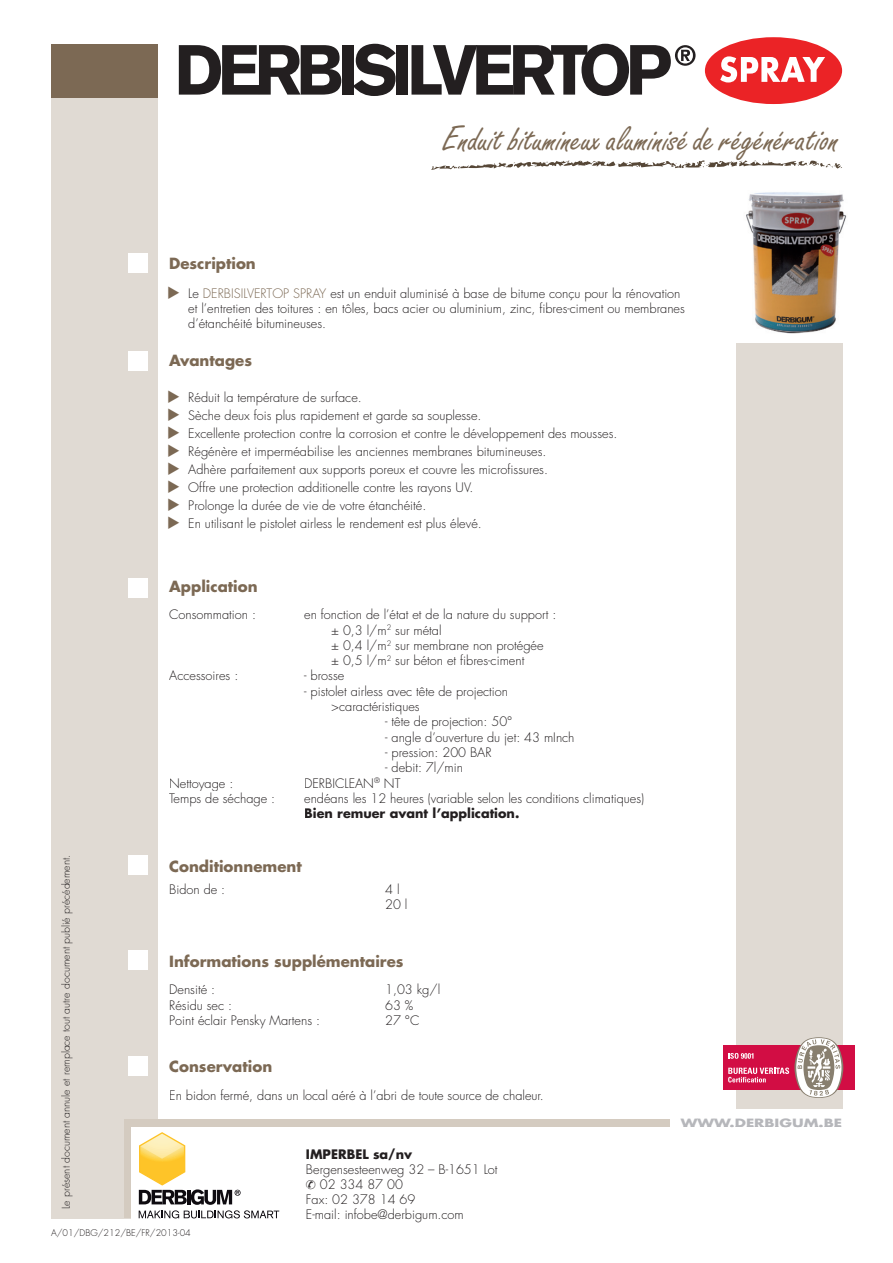
<style>
.page{position:relative;width:893px;height:1263px;background:#fff}
.page>*{position:absolute;margin:0;border:0;box-sizing:border-box;transform-origin:0 0}
.t1{font:36px "Freestyle Script";color:#7c6954}
.t2{font:700 15px "Futura";color:#7c6954}
.t3{font:300 12.75px/15.3px "Futura";color:#231f20}
.t4{font:700 12.75px "Futura";color:#231f20}
.t5{font:700 11.1px "Futura";color:#b6b7bb;scale:1.35 1}
.t6{font:300 10.5px "Futura";color:#231f20}
.t7{font:300 9px "Futura";color:#231f20}
.s1{color:#7c6954}
</style>
<div class="page">
<div style="left:51px;top:46px;width:106px;height:1172px;background:#e0dad3"></div>
<div style="left:51px;top:45px;width:106px;height:53px;background:#7c6954"></div>
<div style="left:124px;top:1119px;width:546px;height:99px;background:#d4cbc0"></div>
<div style="left:131px;top:1127px;width:728px;height:132px;background:#fff"></div>
<svg style="left:139px;top:1132px;width:140px;height:86px"></svg>
<img style="left:746px;top:192px;width:101px;height:142px">
<div style="left:736px;top:343px;width:106px;height:765px;background:#e0dad3"></div>
<div style="left:723px;top:1045px;width:131px;height:45px;background:#d20d44"></div>
<svg style="left:728px;top:1037px;width:115px;height:61px"></svg>
<svg style="left:179px;top:45px;width:162px;height:50px"></svg>
<div style="left:342px;top:45px;width:12px;height:50px;background:#231f20"></div>
<svg style="left:354px;top:44px;width:42px;height:52px"></svg>
<div style="left:397px;top:45px;width:11px;height:50px;background:#231f20"></div>
<svg style="left:705px;top:37px;width:137px;height:67px"></svg>
<svg style="left:411px;top:44px;width:285px;height:52px"></svg>
<svg style="left:431px;top:160px;width:411px;height:10px"></svg>
<div style="left:128px;top:253px;width:20px;height:20px;background:#fff"></div>
<div style="left:128px;top:351px;width:20px;height:19px;background:#fff"></div>
<div style="left:128px;top:578px;width:20px;height:19px;background:#fff"></div>
<div style="left:128px;top:855px;width:20px;height:20px;background:#fff"></div>
<div style="left:128px;top:950px;width:20px;height:20px;background:#fff"></div>
<div style="left:128px;top:1056px;width:20px;height:20px;background:#fff"></div>
<p class="t2" style="left:169px;top:253px;width:88px">Description</p>
<h1 class="t1" style="left:443px;top:118px;width:396px">Enduit bitumineux aluminisé de régénération</h1>
<p class="t3" style="left:188px;top:285px;width:498px;text-indent:-21px"><span class="s1">◆</span> Le <span class="s1">DERBISILVERTOP SPRAY</span> est un enduit aluminisé à base de bitume conçu pour la rénovation et l’entretien des toitures : en tôles, bacs acier ou aluminium, zinc, fibres-ciment ou membranes d’étanchéité bitumineuses.</p>
<p class="t2" style="left:169px;top:350px;width:84px">Avantages</p>
<p class="t3" style="left:167px;top:390px;width:196px"><span class="s1">◆</span> Réduit la température de surface.</p>
<p class="t3" style="left:167px;top:408px;width:316px"><span class="s1">◆</span> Sèche deux fois plus rapidement et garde sa souplesse.</p>
<p class="t3" style="left:167px;top:426px;width:452px"><span class="s1">◆</span> Excellente protection contre la corrosion et contre le développement des mousses.</p>
<p class="t3" style="left:167px;top:444px;width:381px"><span class="s1">◆</span> Régénère et imperméabilise les anciennes membranes bitumineuses.</p>
<p class="t3" style="left:167px;top:462px;width:382px"><span class="s1">◆</span> Adhère parfaitement aux supports poreux et couvre les microfissures.</p>
<p class="t3" style="left:167px;top:480px;width:308px"><span class="s1">◆</span> Offre une protection additionelle contre les rayons UV.</p>
<p class="t3" style="left:167px;top:498px;width:261px"><span class="s1">◆</span> Prolonge la durée de vie de votre étanchéité.</p>
<p class="t3" style="left:167px;top:516px;width:316px"><span class="s1">◆</span> En utilisant le pistolet airless le rendement est plus élevé.</p>
<p class="t2" style="left:169px;top:576px;width:90px">Application</p>
<p class="t6" style="left:59px;top:1209px;width:356px;rotate:-90deg">Le présent document annule et remplace tout autre document publié précédement.</p>
<p class="t3" style="left:169px;top:607px;width:88px">Consommation :</p>
<p class="t3" style="left:331px;top:607px;width:227px;text-indent:-27px">en fonction de l’état et de la nature du support : ± 0,3 l/m<sup>2</sup> sur métal<br>± 0,4 l/m<sup>2</sup> sur membrane non protégée<br>± 0,5 l/m<sup>2</sup> sur béton et fibres-ciment</p>
<p class="t3" style="left:169px;top:668px;width:71px">Accessoires :</p>
<p class="t3" style="left:304px;top:668px;width:42px">- brosse</p>
<p class="t3" style="left:331px;top:683px;width:178px;text-indent:-27px">- pistolet airless avec tête de projection &gt;caractéristiques</p>
<p class="t3" style="left:385px;top:714px;width:129px">- tête de projection: 50°</p>
<p class="t3" style="left:385px;top:729px;width:191px">- angle d’ouverture du jet: 43 mInch</p>
<p class="t3" style="left:385px;top:745px;width:108px">- pression: 200 BAR</p>
<p class="t3" style="left:385px;top:760px;width:79px">- debit: 7l/min</p>
<p class="t3" style="left:169px;top:775px;width:66px">Nettoyage :</p>
<p class="t3" style="left:304px;top:775px;width:98px">DERBICLEAN<sup>®</sup> NT</p>
<p class="t3" style="left:169px;top:791px;width:108px">Temps de séchage :</p>
<p class="t3" style="left:304px;top:791px;width:342px">endéans les 12 heures (variable selon les conditions climatiques)</p>
<p class="t4" style="left:304px;top:804px;width:217px">Bien remuer avant l’application.</p>
<p class="t2" style="left:169px;top:856px;width:134px">Conditionnement</p>
<p class="t3" style="left:169px;top:882px;width:58px">Bidon de :</p>
<p class="t3" style="left:385px;top:882px;width:24px">4 l<br>20 l</p>
<p class="t2" style="left:169px;top:951px;width:236px">Informations supplémentaires</p>
<p class="t3" style="left:169px;top:982px;width:47px">Densité :</p>
<p class="t3" style="left:385px;top:982px;width:56px">1,03 kg/l</p>
<p class="t3" style="left:169px;top:997px;width:64px">Résidu sec :</p>
<p class="t3" style="left:385px;top:997px;width:30px">63 %</p>
<p class="t3" style="left:169px;top:1013px;width:152px">Point éclair Pensky Martens :</p>
<p class="t3" style="left:385px;top:1013px;width:36px">27 °C</p>
<p class="t2" style="left:169px;top:1056px;width:105px">Conservation</p>
<p class="t3" style="left:169px;top:1088px;width:376px">En bidon fermé, dans un local aéré à l’abri de toute source de chaleur.</p>
<p class="t4" style="left:306px;top:1145px;width:108px">IMPERBEL sa/nv</p>
<p class="t3" style="left:306px;top:1162px;width:193px">Bergensesteenweg 32 – B-1651 Lot ✆ 02 334 87 00<br>Fax: 02 378 14 69<br>E-mail: infobe@derbigum.com</p>
<p class="t7" style="left:51px;top:1227px;width:141px">A/01/DBG/212/BE/FR/2013-04</p>
<p class="t5" style="left:681px;top:1115px;width:121px">WWW.DERBIGUM.BE</p>
</div>
